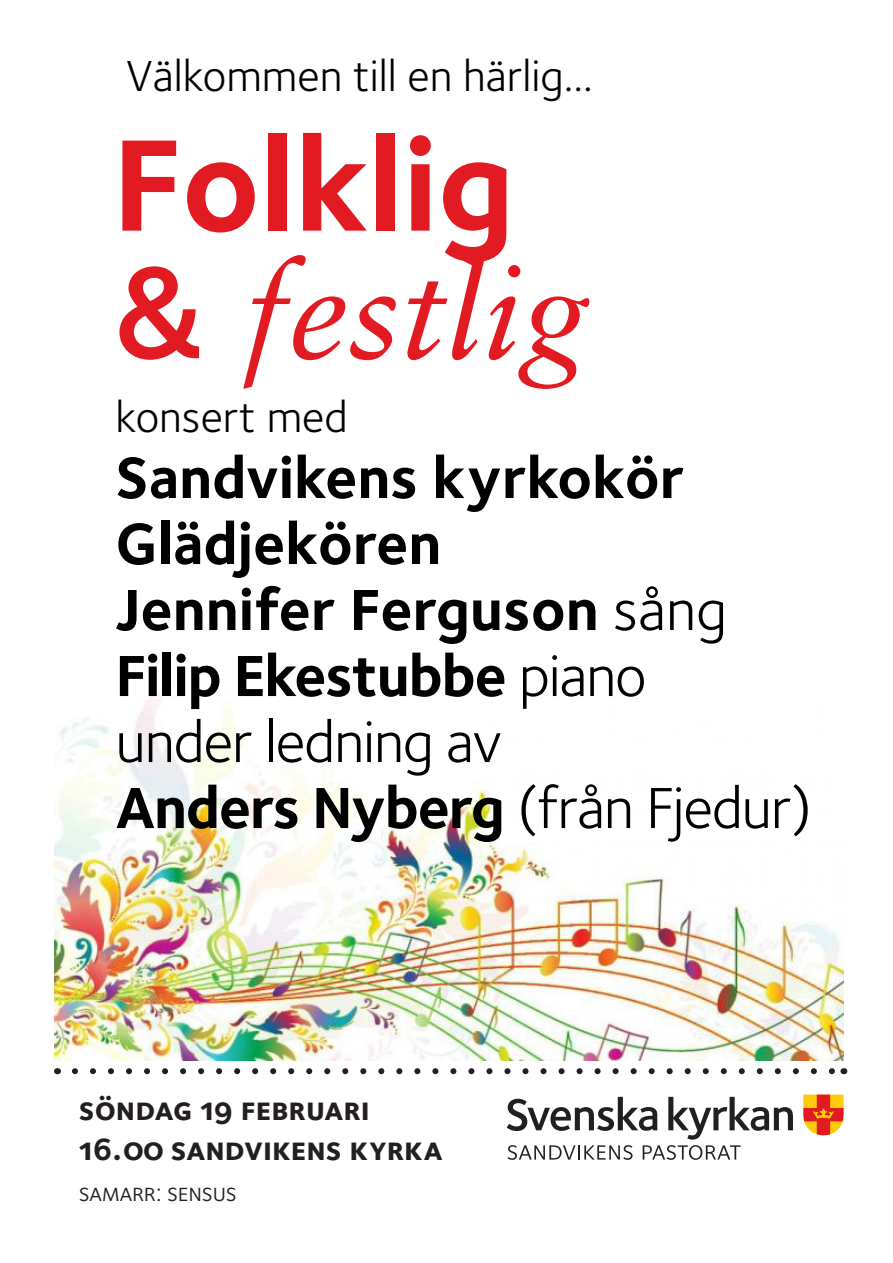
<style>
.page{position:relative;width:893px;height:1263px;background:#fff}
.page>*{position:absolute;margin:0;border:0;box-sizing:border-box;transform-origin:0 0}
.Brödtext{font:700 135px/127.5px "Foundry Sterling";color:#e21a21}
.Evenemang{font:700 60px/66px "Foundry Sterling";color:#000}
.Evenemang-2{font:45px "Foundry Sterling";color:#000}
.t1{font:33px/40.5px "Foundry Sterling Bold Expert";color:#231f20}
.t2{font:25.5px "Foundry Sterling Book Expert";letter-spacing:-.01em;color:#231f20}
.s1{font-weight:600}
.s2{font-family:"Sabon LT";font-weight:400;font-style:italic}
.s3{font-weight:400}
</style>
<div class="page">
<img style="left:54px;top:698px;width:789px;height:362px">
<svg style="left:75px;top:1068px;width:759px;height:6px"></svg>
<svg style="left:803px;top:1094px;width:40px;height:41px;background:#f07a2f"></svg>
<svg style="left:507px;top:1097px;width:286px;height:63px"></svg>
<p class="Evenemang-2" style="left:126px;top:50px;width:468px">Välkommen till en härlig...</p>
<p class="Brödtext" style="left:113px;top:120px;width:477px">Folklig <span class="s1">&amp;</span> <span class="s2">festlig</span></p>
<p class="Evenemang-2" style="left:116px;top:391px;width:234px">konsert med</p>
<p class="Evenemang" style="left:116px;top:444px;width:698px">Sandvikens kyrkokör<br>Glädjekören<br>Jennifer Ferguson <span class="s3">sång<br></span>Filip Ekestubbe <span class="s3">piano<br>under ledning av<br></span>Anders Nyberg <span class="s3">(från Fjedur)</span></p>
<p class="t1" style="left:79px;top:1088px;width:365px">söndag 19 februari<br>16.00 sandvikens kyrka</p>
<p class="t2" style="left:79px;top:1177px;width:159px">samarr: sensus</p>
</div>
